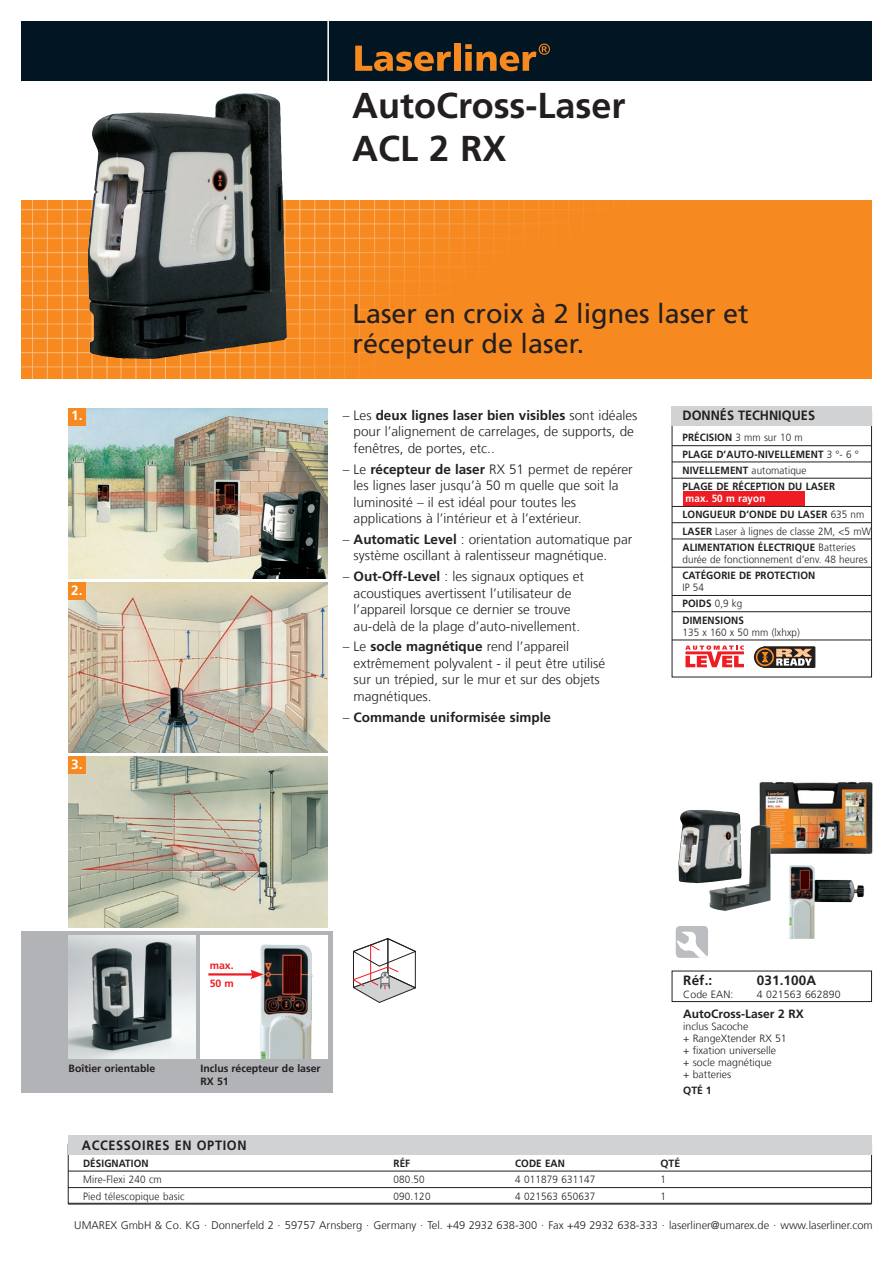
<style>
.page{position:relative;width:893px;height:1263px;background:#fff}
.page>*{position:absolute;margin:0;border:0;box-sizing:border-box;transform-origin:0 0}
.t1{font:700 36px/43.2px "Frutiger LT Com";color:#231f20}
.t2{font:27px/30px "Frutiger LT Com";color:#231f20}
.t3{font:300 13.5px/16.5px "Frutiger LT Com";color:#231f20}
.t4{font:700 13.5px "Frutiger LT Com";color:#231f20}
.t5{font:700 13.5px "Frutiger LT Com";letter-spacing:.05em;color:#231f20;scale:.94 1}
.t6{font:700 13.5px "Frutiger LT Com";color:#231f20;scale:.94 1}
.t7{font:700 13.5px "Frutiger LT Com";color:#fff}
.t8{font:700 12px "Frutiger LT Com";color:#231f20}
.t9{font:300 11.1px "Frutiger LT Com";color:#231f20}
.t10{font:700 10.5px/16.2px "Frutiger LT Com";letter-spacing:.01em;color:#231f20;scale:.94 1}
.t11{font:300 10.5px "Frutiger LT Com";letter-spacing:.01em;color:#231f20;scale:.94 1}
.t12{font:300 10.5px/12px "Frutiger LT Com";letter-spacing:.01em;color:#231f20}
.t13{font:700 10.5px/12.6px "Frutiger LT Com";letter-spacing:.01em;color:#231f20}
.t14{font:700 10.5px/18.5px "Frutiger LT Com";color:#ee1d23}
.s1{font-weight:700}
.s2{font-weight:300}
.s3{color:#fff}
</style>
<div class="page">
<img style="left:21px;top:200px;width:851px;height:178px">
<img style="left:759px;top:781px;width:114px;height:73px">
<img style="left:87px;top:93px;width:200px;height:266px">
<img style="left:68px;top:408px;width:259px;height:170px">
<div style="left:68px;top:408px;width:17px;height:17px;background:#f6891f"></div>
<img style="left:68px;top:583px;width:259px;height:170px">
<div style="left:68px;top:583px;width:17px;height:17px;background:#f6891f"></div>
<img style="left:68px;top:757px;width:259px;height:170px">
<div style="left:68px;top:757px;width:17px;height:17px;background:#f6891f"></div>
<img style="left:789px;top:865px;width:76px;height:74px">
<svg style="left:353px;top:938px;width:63px;height:65px"></svg>
<div style="left:21px;top:931px;width:311px;height:162px;background:#b2b3b7"></div>
<div style="left:200px;top:935px;width:127px;height:124px;background:#fff"></div>
<img style="left:260px;top:944px;width:52px;height:115px">
<img style="left:68px;top:935px;width:128px;height:124px">
<img style="left:678px;top:810px;width:63px;height:73px">
<img style="left:707px;top:820px;width:70px;height:91px">
<div style="left:21px;top:21px;width:851px;height:60px;background:#011622"></div>
<hr style="left:327px;top:20px;width:2px;height:62px;background:#fff">
<svg style="left:355px;top:45px;width:96px;height:26px"></svg>
<div style="left:454px;top:44px;width:6px;height:27px;background:#f6891f"></div>
<svg style="left:465px;top:43px;width:85px;height:28px"></svg>
<hr style="left:208px;top:973px;width:46px;height:2px;background:#ee1d23">
<svg style="left:250px;top:969px;width:14px;height:10px"></svg>
<div style="left:683px;top:492px;width:121px;height:14px;background:#ee1d23"></div>
<div style="left:672px;top:411px;width:200px;height:266px;border:1px solid #231f20"></div>
<div style="left:672px;top:971px;width:200px;height:31px;border:1px solid #231f20"></div>
<div style="left:676px;top:926px;width:32px;height:32px;background:#bcbdc0;border-radius:4px"></div>
<svg style="left:676px;top:931px;width:32px;height:27px"></svg>
<div style="left:672px;top:406px;width:200px;height:19px;background:#d1d2d4"></div>
<hr style="left:672px;top:445px;width:200px;height:1px;background:#231f20">
<hr style="left:672px;top:462px;width:200px;height:1px;background:#231f20">
<hr style="left:672px;top:478px;width:200px;height:1px;background:#231f20">
<hr style="left:672px;top:506px;width:200px;height:1px;background:#231f20">
<hr style="left:672px;top:522px;width:200px;height:1px;background:#231f20">
<hr style="left:672px;top:539px;width:200px;height:1px;background:#231f20">
<hr style="left:672px;top:567px;width:200px;height:1px;background:#231f20">
<hr style="left:672px;top:595px;width:200px;height:1px;background:#231f20">
<hr style="left:672px;top:611px;width:200px;height:1px;background:#231f20">
<hr style="left:672px;top:640px;width:200px;height:1px;background:#231f20">
<svg style="left:685px;top:645px;width:59px;height:22px"></svg>
<svg style="left:754px;top:647px;width:21px;height:21px"></svg>
<div style="left:763px;top:647px;width:52px;height:20px;background:#231f20"></div>
<div style="left:763px;top:647px;width:52px;height:21px;border:1px solid #231f20"></div>
<svg style="left:755px;top:648px;width:57px;height:18px"></svg>
<div style="left:68px;top:1135px;width:804px;height:20px;background:#d1d2d4"></div>
<hr style="left:68px;top:1171px;width:804px;height:1px;background:#231f20">
<hr style="left:68px;top:1187px;width:804px;height:1px;background:#231f20">
<hr style="left:68px;top:1204px;width:804px;height:1px;background:#231f20">
<h1 class="t1" style="left:352px;top:84px;width:275px">AutoCross-Laser<br>ACL 2 RX</h1>
<p class="t7" style="left:71px;top:408px;width:13px">1.</p>
<p class="t7" style="left:71px;top:582px;width:13px">2.</p>
<p class="t7" style="left:71px;top:756px;width:13px">3.</p>
<h2 class="t2" style="left:353px;top:298px;width:398px">Laser en croix à 2 lignes laser et récepteur de laser.</h2>
<p class="t3" style="left:354px;top:407px;width:285px;text-indent:-11px">– Les <span class="s1">deux lignes laser bien visibles</span> sont idéales pour l’alignement de carrelages, de supports, de fenêtres, de portes, etc..</p>
<p class="t3" style="left:354px;top:461px;width:281px;text-indent:-11px">– Le <span class="s1">récepteur de laser</span> RX 51 permet de repérer les lignes laser jusqu’à 50 m quelle que soit la luminosité – il est idéal pour toutes les applications à l’intérieur et à l’extérieur.</p>
<p class="t3" style="left:354px;top:531px;width:280px;text-indent:-11px">– <span class="s1">Automatic Level</span> : orientation automatique par système oscillant à ralentisseur magnétique.</p>
<p class="t3" style="left:343px;top:568px;width:243px;text-align:center">– <span class="s1">Out-Off-Level</span> : les signaux optiques et acoustiques avertissent l’utilisateur de l’appareil lorsque ce dernier se trouve au-delà de la plage d’auto-nivellement.</p>
<p class="t3" style="left:354px;top:639px;width:253px;text-indent:-11px">– Le <span class="s1">socle magnétique</span> rend l’appareil extrêmement polyvalent - il peut être utilisé sur un trépied, sur le mur et sur des objets magnétiques.</p>
<p class="t4" style="left:343px;top:709px;width:210px"><span class="s2">–</span> Commande uniformisée simple</p>
<p class="t6" style="left:682px;top:408px;width:141px">Donnés TECHNIQUES</p>
<p class="t10" style="left:682px;top:429px;width:189px">PRÉCISION <span class="s2">3 mm sur 10 m<br></span>PLAGE D’AUTO-NIVELLEMENT <span class="s2">3 °- 6 °<br></span>NIVELLEMENT <span class="s2">automatique<br></span>PLAGE DE RÉCEPTION DU LASER</p>
<p class="t10" style="left:682px;top:490px;width:202px"><span class="s3">max. 50 m rayon<br></span>LONGUEUR D’ONDE DU LASER <span class="s2">635 nm<br></span>LASER <span class="s2">Laser à lignes de classe 2M, &lt;5 mW<br></span>ALIMENTATION ÉLECTRIQUE <span class="s2">Batteries</span></p>
<p class="t11" style="left:682px;top:553px;width:198px">durée de fonctionnement d’env. 48 heures</p>
<p class="t10" style="left:682px;top:567px;width:8px">catégorie</p>
<p class="t10" style="left:739px;top:567px;width:25px">de protectio</p>
<p class="t10" style="left:808px;top:567px;width:9px">n</p>
<p class="t10" style="left:682px;top:579px;width:65px"><span class="s2">IP 54<br></span>POIDS <span class="s2">0,9 kg<br></span>DIMENSIONS</p>
<p class="t11" style="left:682px;top:626px;width:126px">135 x 160 x 50 mm (lxhxp)</p>
<p class="t14" style="left:210px;top:956px;width:26px">max.<br>50 m</p>
<p class="t13" style="left:69px;top:1062px;width:88px">Boîtier orientable</p>
<p class="t13" style="left:200px;top:1062px;width:122px">Inclus récepteur de laser<br>RX 51</p>
<p class="t5" style="left:82px;top:1137px;width:175px">ACCESSOIRES EN OPTION</p>
<p class="t4" style="left:683px;top:972px;width:31px">Réf.:</p>
<p class="t4" style="left:757px;top:972px;width:61px">031.100A</p>
<p class="t12" style="left:683px;top:989px;width:52px">Code EAN:</p>
<p class="t12" style="left:757px;top:989px;width:85px">4 021563 662890</p>
<p class="t8" style="left:683px;top:1006px;width:122px">AutoCross-Laser 2 RX</p>
<p class="t12" style="left:683px;top:1020px;width:105px">inclus Sacoche<br>+ RangeXtender RX 51 + fixation universelle<br>+ socle magnétique<br>+ batteries</p>
<p class="t13" style="left:683px;top:1084px;width:30px">QTÉ 1</p>
<p class="t10" style="left:83px;top:1155px;width:70px">DÉSIGNATION</p>
<p class="t10" style="left:394px;top:1155px;width:19px">RÉF</p>
<p class="t10" style="left:515px;top:1155px;width:15px">Code</p>
<p class="t10" style="left:545px;top:1155px;width:19px">EAN</p>
<p class="t13" style="left:661px;top:1157px;width:8px">qté</p>
<p class="t11" style="left:83px;top:1173px;width:85px">Mire-Flexi 240 cm</p>
<p class="t11" style="left:394px;top:1173px;width:35px">080.50</p>
<p class="t11" style="left:515px;top:1173px;width:87px">4 011879 631147</p>
<p class="t11" style="left:661px;top:1173px;width:7px">1</p>
<p class="t11" style="left:83px;top:1190px;width:110px">Pied télescopique basic</p>
<p class="t11" style="left:394px;top:1190px;width:41px">090.120</p>
<p class="t11" style="left:515px;top:1190px;width:87px">4 021563 650637</p>
<p class="t11" style="left:661px;top:1190px;width:7px">1</p>
<p class="t9" style="left:74px;top:1218px;width:800px">UMAREX GmbH &amp; Co. KG . Donnerfeld 2 . 59757 Arnsberg . Germany . Tel. +49 2932 638-300 . Fax +49 2932 638-333 . laserliner@umarex.de . www.laserliner.com</p>
</div>
